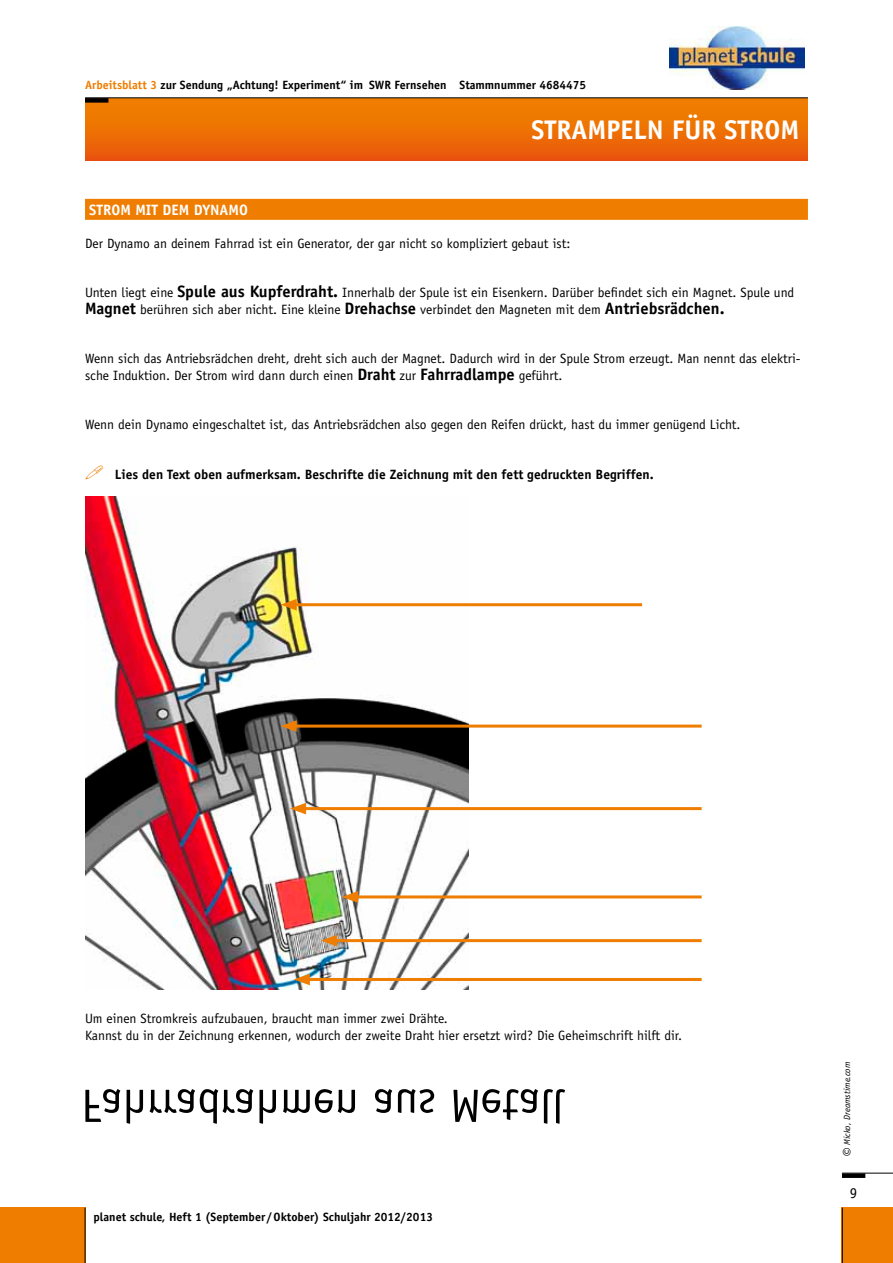
<style>
.page{position:relative;width:893px;height:1263px;background:#fff}
.page>*{position:absolute;margin:0;border:0;box-sizing:border-box;transform-origin:0 0}
.t1{font:700 27px "Officina Sans Std";color:#fff}
.t2{font:700 15px "Officina Sans Std";color:#fff}
.t3{font:15px "Officina Sans Std";color:#000}
.t4{font:13.5px/16.5px "Officina Sans Std";color:#000}
.t5{font:700 13.5px "Officina Sans Std";color:#000}
.t6{font:700 12px "Officina Sans Std";color:#000}
.t7{font:italic 9px "Officina Sans Std";color:#000}
.s1{color:#ef7d00}
.s2{font-weight:700;font-size:16.5px}
.s3{font-size:16.5px}
</style>
<div class="page">
<div style="left:85px;top:99px;width:723px;height:62px;background:linear-gradient(to bottom,#f18500,#ea570d)"></div>
<hr style="left:85px;top:97px;width:723px;height:1px;background:#000">
<div style="left:85px;top:98px;width:23px;height:5px;background:#000"></div>
<hr style="left:842px;top:1173px;width:51px;height:1px;background:#000">
<div style="left:842px;top:1173px;width:23px;height:5px;background:#000"></div>
<div style="left:842px;top:1208px;width:51px;height:55px;background:#ef7d00"></div>
<hr style="left:842px;top:1208px;width:1px;height:55px;background:#000">
<div style="left:0;top:1208px;width:85px;height:55px;background:#ef7d00"></div>
<hr style="left:85px;top:1208px;width:1px;height:55px;background:#000">
<div style="left:85px;top:199px;width:723px;height:21px;background:#ef7d00"></div>
<img style="left:85px;top:496px;width:383px;height:494px">
<svg style="left:85px;top:1089px;width:480px;height:35px"></svg>
<hr style="left:291px;top:603px;width:351px;height:3px;background:#ef7d00">
<svg style="left:281px;top:599px;width:16px;height:11px"></svg>
<hr style="left:291px;top:725px;width:411px;height:3px;background:#ef7d00">
<svg style="left:281px;top:720px;width:16px;height:12px"></svg>
<hr style="left:300px;top:807px;width:402px;height:3px;background:#ef7d00">
<svg style="left:290px;top:803px;width:16px;height:11px"></svg>
<hr style="left:352px;top:895px;width:350px;height:3px;background:#ef7d00">
<svg style="left:342px;top:891px;width:16px;height:12px"></svg>
<hr style="left:304px;top:978px;width:398px;height:3px;background:#ef7d00">
<svg style="left:294px;top:973px;width:16px;height:12px"></svg>
<hr style="left:331px;top:939px;width:371px;height:3px;background:#ef7d00">
<svg style="left:321px;top:935px;width:16px;height:11px"></svg>
<img style="left:669px;top:26px;width:135px;height:63px">
<p class="t6" style="left:85px;top:78px;width:503px"><span class="s1">Arbeitsblatt 3</span> zur Sendung „Achtung! Experiment“ im SWR Fernsehen Stammnummer 4684475</p>
<h1 class="t1" style="left:531px;top:113px;width:270px">strampeln für strom</h1>
<p class="t2" style="left:89px;top:200px;width:83px">Strom mit dem</p>
<p class="t2" style="left:194px;top:200px;width:27px">Dynam</p>
<p class="t2" style="left:239px;top:200px;width:10px">o</p>
<p class="t4" style="left:85px;top:235px;width:487px">Der Dynamo an deinem Fahrrad ist ein Generator, der gar nicht so kompliziert gebaut ist:</p>
<p class="t4" style="left:85px;top:284px;width:711px">Unten liegt eine <span class="s2">Spule aus Kupferdraht.</span> Innerhalb der Spule ist ein Eisenkern. Darüber befindet sich ein Magnet. Spule und<br><span class="s2">Magnet</span> berühren sich aber nicht. Eine kleine <span class="s2">Drehachse</span> verbindet den Magneten mit dem <span class="s2">Antriebsrädchen.</span></p>
<p class="t4" style="left:85px;top:350px;width:717px">Wenn sich das Antriebsrädchen dreht, dreht sich auch der Magnet. Dadurch wird in der Spule Strom erzeugt. Man nennt das elektri&shy;sche Induktion. Der Strom wird dann durch einen <span class="s2">Draht</span> zur <span class="s2">Fahrradlampe</span> geführt.</p>
<p class="t4" style="left:85px;top:416px;width:657px">Wenn dein Dynamo eingeschaltet ist, das Antriebsrädchen also gegen den Reifen drückt, hast du immer genügend Licht.</p>
<p class="t5" style="left:115px;top:465px;width:540px">Lies den Text oben aufmerksam. Beschrifte die Zeichnung mit den fett gedruckten Begriffen.</p>
<p class="t4" style="left:85px;top:1010px;width:599px">Um einen Stromkreis aufzubauen, braucht man immer zwei Drähte.<br>Kannst du in der Zeichnung erkennen, wodurch der zweite Draht hier ersetzt wird? Die Geheimschrift hilft dir.</p>
<p class="t6" style="left:94px;top:1209px;width:341px">planet schule, Heft 1 (September /Oktober) Schuljahr 2012/2013</p>
<p class="t7" style="left:842px;top:1157px;width:96px;rotate:-90deg"><span class="s3">©</span> Micko, Dreamstime.com</p>
<p class="t3" style="left:850px;top:1184px;width:9px">9</p>
</div>
